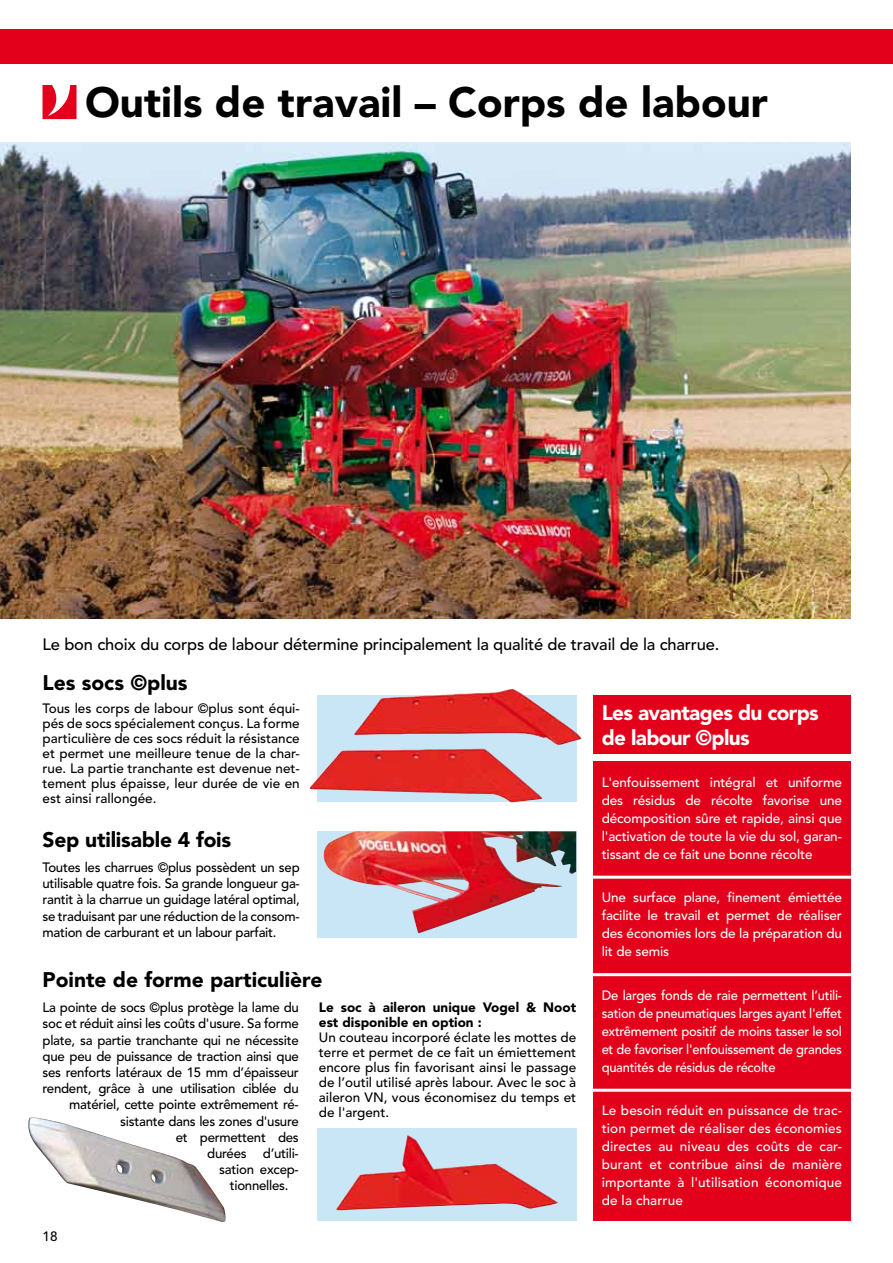
<style>
.page{position:relative;width:893px;height:1263px;background:#fff}
.page>*{position:absolute;margin:0;border:0;box-sizing:border-box;transform-origin:0 0}
.t1{font:900 42px "Avenir LT Std";color:#000}
.t2{font:900 21px "Avenir LT Std";color:#000}
.t3{font:900 21px/25.2px "Avenir LT Std";letter-spacing:-.03em;color:#fff}
.t4{font:500 16.5px "Avenir LT Std";letter-spacing:-.01em;color:#000}
.t5{font:500 13.5px/15px "Avenir LT Std";letter-spacing:-.02em;color:#000;text-align:justify}
.t6{font:500 13.5px/18px "Avenir LT Std";letter-spacing:-.01em;color:#fff;text-align:justify}
.t7{font:500 13.5px/18px "Avenir LT Std";letter-spacing:-.01em;color:#fff;text-align:justify;scale:.96 1}
.t8{font:900 13.5px/15px "Avenir LT Std";color:#000}
</style>
<div class="page">
<svg style="left:43px;top:85px;width:34px;height:34px"></svg>
<div style="left:0;top:30px;width:893px;height:34px;background:#e2001a"></div>
<img style="left:309px;top:688px;width:272px;height:115px">
<div style="left:317px;top:831px;width:259px;height:107px;background:#c9e6f6"></div>
<img style="left:323px;top:831px;width:253px;height:102px">
<div style="left:317px;top:1128px;width:259px;height:92px;background:#c9e6f6"></div>
<img style="left:336px;top:1135px;width:222px;height:76px">
<img style="left:0;top:142px;width:850px;height:477px">
<div style="left:593px;top:695px;width:257px;height:58px;background:#e2001a"></div>
<div style="left:593px;top:761px;width:257px;height:459px;background:#e2001a"></div>
<hr style="left:589px;top:876px;width:266px;height:3px;background:#fff">
<hr style="left:589px;top:973px;width:266px;height:3px;background:#fff">
<hr style="left:589px;top:1089px;width:266px;height:3px;background:#fff">
<img style="left:28px;top:1117px;width:198px;height:105px">
<h1 class="t1" style="left:85px;top:77px;width:684px">Outils de travail – Corps de labour</h1>
<p class="t4" style="left:43px;top:635px;width:678px">Le bon choix du corps de labour détermine principalement la qualité de travail de la charrue.</p>
<h2 class="t2" style="left:43px;top:670px;width:147px">Les socs ©plus</h2>
<p class="t5" style="left:43px;top:701px;width:259px">Tous les corps de labour ©plus sont équi&shy;pés de socs spécialement conçus. La forme particulière de ces socs réduit la résistance et permet une meilleure tenue de la char&shy;rue. La partie tranchante est devenue net&shy;tement plus épaisse, leur durée de vie en est ainsi rallongée.</p>
<h2 class="t2" style="left:43px;top:827px;width:190px">Sep utilisable 4 fois</h2>
<p class="t5" style="left:43px;top:859px;width:259px;line-height:16.2px">Toutes les charrues ©plus possèdent un sep utilisable quatre fois. Sa grande longueur ga&shy;rantit à la charrue un guidage latéral optimal, se traduisant par une réduction de la consom&shy;mation de carburant et un labour parfait.</p>
<h2 class="t2" style="left:43px;top:967px;width:281px">Pointe de forme particulière</h2>
<p class="t5" style="left:43px;top:1000px;width:258px">La pointe de socs ©plus protège la lame du</p>
<p class="t5" style="left:43px;top:1017px;width:258px">soc et réduit ainsi les coûts d'usure. Sa forme</p>
<p class="t5" style="left:43px;top:1033px;width:258px">plate, sa partie tranchante qui ne nécessite</p>
<p class="t5" style="left:43px;top:1049px;width:258px">que peu de puissance de traction ainsi que</p>
<p class="t5" style="left:43px;top:1065px;width:258px">ses renforts latéraux de 15 mm d’épaisseur</p>
<p class="t5" style="left:43px;top:1081px;width:258px">rendent, grâce à une utilisation ciblée du</p>
<p class="t5" style="left:69px;top:1098px;width:231px">matériel, cette pointe extrêmement ré-</p>
<p class="t5" style="left:120px;top:1114px;width:180px">sistante dans les zones d'usure</p>
<p class="t5" style="left:176px;top:1130px;width:124px">et permettent des</p>
<p class="t5" style="left:207px;top:1146px;width:93px">durées d’utili-</p>
<p class="t5" style="left:219px;top:1162px;width:81px">sation excep-</p>
<p class="t5" style="left:230px;top:1179px;width:60px">tionnelles.</p>
<p class="t5" style="left:43px;top:1229px;width:17px">18</p>
<p class="t8" style="left:319px;top:1000px;width:259px">Le soc à aileron unique Vogel &amp; Noot est disponible en option :</p>
<p class="t5" style="left:319px;top:1030px;width:259px">Un couteau incorporé éclate les mottes de terre et permet de ce fait un émiettement encore plus fin favorisant ainsi le passage de l’outil utilisé après labour. Avec le soc à aileron VN, vous économisez du temps et de l'argent.</p>
<h2 class="t3" style="left:602px;top:700px;width:219px">Les avantages du corps de labour ©plus</h2>
<p class="t6" style="left:602px;top:773px;width:242px">L'enfouissement intégral et uniforme des résidus de récolte favorise une décomposition sûre et rapide, ainsi que l'activation de toute la vie du sol, garan&shy;tissant de ce fait une bonne récolte</p>
<p class="t6" style="left:602px;top:889px;width:242px">Une surface plane, finement émiettée facilite le travail et permet de réaliser des économies lors de la préparation du lit de semis</p>
<p class="t7" style="left:602px;top:986px;width:252px">De larges fonds de raie permettent l’utili&shy;sation de pneumatiques larges ayant l'effet extrêmement positif de moins tasser le sol et de favoriser l'enfouissement de grandes quantités de résidus de récolte</p>
<p class="t6" style="left:602px;top:1102px;width:242px">Le besoin réduit en puissance de trac&shy;tion permet de réaliser des économies directes au niveau des coûts de car&shy;burant et contribue ainsi de manière importante à l'utilisation économique de la charrue</p>
</div>
